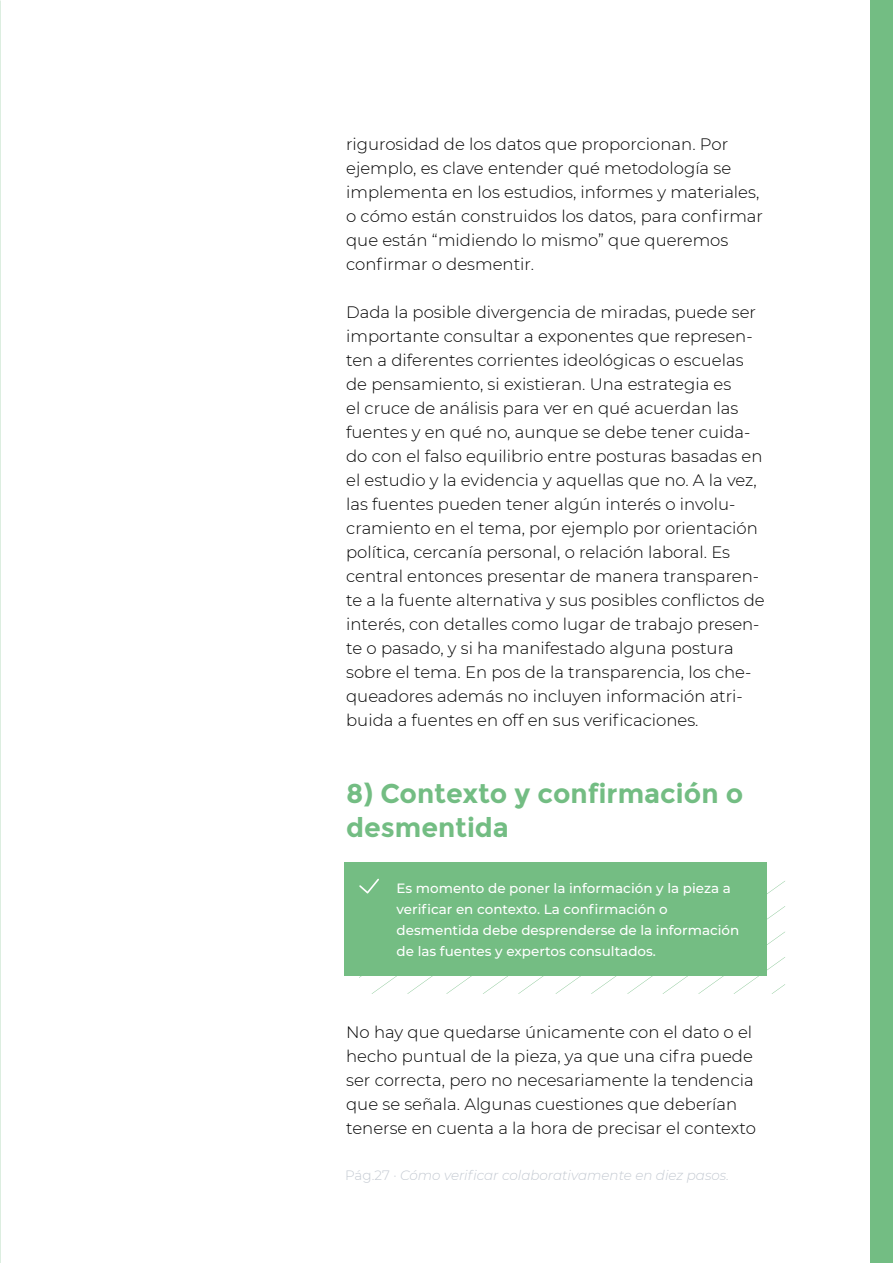
<style>
.page{position:relative;width:893px;height:1263px;background:#fff}
.page>*{position:absolute;margin:0;border:0;box-sizing:border-box;transform-origin:0 0}
.t1{font:700 27px/34.5px "Montserrat";color:#73bd83}
.t2{font:300 16.5px/24px "Montserrat";color:#000}
.t3{font:500 13.5px/21px "Montserrat";color:#fff}
.t4{font:italic 300 13.5px "Montserrat";color:#c4cad2}
.s1{font-style:normal}
</style>
<div class="page">
<div style="left:871px;top:0;width:22px;height:1263px;background:#73bd83"></div>
<div style="left:344px;top:862px;width:422px;height:114px;background:#74bd83"></div>
<svg style="left:359px;top:875px;width:426px;height:119px"></svg>
<p class="t2" style="left:346px;top:132px;width:418px">rigurosidad de los datos que proporcionan. Por ejemplo, es clave entender qué metodología se implementa en los estudios, informes y materiales, o cómo están construidos los datos, para confirmar que están “midiendo lo mismo” que queremos confirmar o desmentir.</p>
<p class="t2" style="left:346px;top:300px;width:420px">Dada la posible divergencia de miradas, puede ser importante consultar a exponentes que represen&shy;ten a diferentes corrientes ideológicas o escuelas de pensamiento, si existieran. Una estrategia es<br>el cruce de análisis para ver en qué acuerdan las fuentes y en qué no, aunque se debe tener cuida&shy;do con el falso equilibrio entre posturas basadas en el estudio y la evidencia y aquellas que no. A la vez, las fuentes pueden tener algún interés o involu&shy;cramiento en el tema, por ejemplo por orientación política, cercanía personal, o relación laboral. Es central entonces presentar de manera transparen&shy;te a la fuente alternativa y sus posibles conflictos de interés, con detalles como lugar de trabajo presen&shy;te o pasado, y si ha manifestado alguna postura sobre el tema. En pos de la transparencia, los che&shy;queadores además no incluyen información atri&shy;buida a fuentes en off en sus verificaciones.</p>
<h1 class="t1" style="left:346px;top:776px;width:399px">8) Contexto y confirmación o desmentida</h1>
<p class="t3" style="left:397px;top:877px;width:344px">Es momento de poner la información y la pieza a verificar en contexto. La confirmación o desmentida debe desprenderse de la información de las fuentes y expertos consultados.</p>
<p class="t2" style="left:346px;top:1020px;width:411px">No hay que quedarse únicamente con el dato o el hecho puntual de la pieza, ya que una cifra puede ser correcta, pero no necesariamente la tendencia que se señala. Algunas cuestiones que deberían tenerse en cuenta a la hora de precisar el contexto</p>
<p class="t4" style="left:345px;top:1166px;width:385px"><span class="s1">Pág.27 ·</span> Cómo verificar colaborativamente en diez pasos.</p>
</div>
